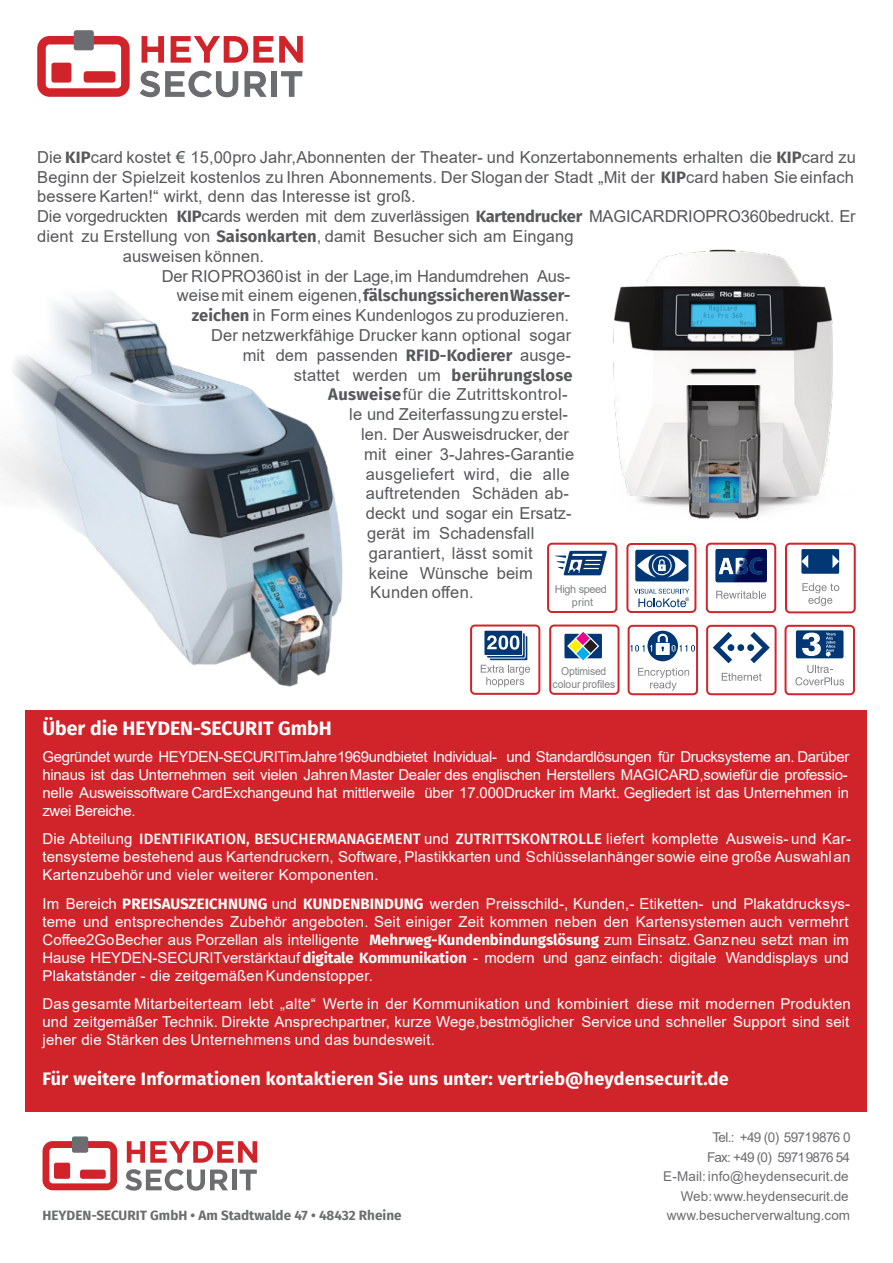
<style>
.page{position:relative;width:893px;height:1263px;background:#fff}
.page>*{position:absolute;margin:0;border:0;box-sizing:border-box;transform-origin:0 0}
.t1{font:700 19.5px "Fira Sans";color:#fff}
.t2{font:700 18px "Fira Sans";letter-spacing:.01em;color:#fff}
.t3{font:16.5px "Arial";letter-spacing:.005em;color:#57585a}
.t4{font:700 16.5px "Fira Sans";letter-spacing:.005em;color:#57585a}
.t5{font:16.5px "Arial";letter-spacing:.025em;color:#57585a}
.t6{font:15px "Arial";letter-spacing:.005em;color:#fff}
.t7{font:15px "Arial";letter-spacing:-.025em;color:#fff}
.t8{font:15px "Arial";letter-spacing:-.02em;color:#fff}
.t9{font:15px "Arial";letter-spacing:-.015em;color:#fff}
.t10{font:500 15px "Fira Sans";letter-spacing:.005em;color:#fff}
.t11{font:700 15px "Fira Sans";color:#fff}
.t12{font:13.5px "Arial";letter-spacing:.005em;color:#6c6d70}
.t13{font:700 13.5px "Fira Sans";color:#6c6d70}
.t14{font:13.5px "Arial";letter-spacing:-.045em;color:#6c6d70}
.t15{font:13.5px "Arial";letter-spacing:-.06em;color:#6c6d70}
.t16{font:10.95px "Arial";letter-spacing:-.02em;color:#808285;scale:.95 1}
.t17{font:10.95px "Arial";letter-spacing:-.02em;color:#808285}
.s1{font-family:"Fira Sans";font-weight:700}
.s2{font-family:"Arial";font-weight:400}
</style>
<div class="page">
<svg style="left:37px;top:36px;width:93px;height:61px"></svg>
<div style="left:84px;top:71px;width:31px;height:12px;background:#d1232a;border-radius:3px"></div>
<div style="left:74px;top:30px;width:20px;height:20px;background:#6c6d70;border-radius:3px"></div>
<div style="left:51px;top:63px;width:20px;height:20px;background:#d1232a;border-radius:3px"></div>
<svg style="left:142px;top:36px;width:22px;height:27px"></svg>
<svg style="left:171px;top:36px;width:132px;height:27px"></svg>
<svg style="left:140px;top:71px;width:98px;height:26px"></svg>
<svg style="left:244px;top:71px;width:23px;height:26px"></svg>
<div style="left:271px;top:71px;width:6px;height:26px;background:#6c6d70"></div>
<svg style="left:281px;top:71px;width:21px;height:26px"></svg>
<div style="left:26px;top:710px;width:841px;height:401px;background:#d1232a"></div>
<svg style="left:43px;top:1141px;width:74px;height:49px"></svg>
<div style="left:80px;top:1169px;width:26px;height:10px;background:#d1232a;border-radius:2px"></div>
<div style="left:72px;top:1136px;width:16px;height:17px;background:#6c6d70;border-radius:2px"></div>
<div style="left:54px;top:1163px;width:16px;height:16px;background:#d1232a;border-radius:2px"></div>
<svg style="left:127px;top:1141px;width:130px;height:22px"></svg>
<svg style="left:125px;top:1169px;width:103px;height:22px"></svg>
<hr style="left:232px;top:1169px;width:4px;height:21px;background:#6c6d70">
<svg style="left:240px;top:1169px;width:17px;height:21px"></svg>
<svg style="left:549px;top:624px;width:70px;height:71px"></svg>
<svg style="left:706px;top:625px;width:71px;height:70px"></svg>
<svg style="left:784px;top:625px;width:71px;height:70px"></svg>
<svg style="left:470px;top:624px;width:70px;height:71px"></svg>
<svg style="left:628px;top:625px;width:70px;height:70px"></svg>
<svg style="left:626px;top:543px;width:70px;height:70px"></svg>
<svg style="left:706px;top:543px;width:70px;height:70px"></svg>
<svg style="left:785px;top:543px;width:71px;height:70px"></svg>
<svg style="left:547px;top:543px;width:70px;height:70px"></svg>
<img style="left:591px;top:249px;width:261px;height:294px">
<img style="left:0;top:293px;width:343px;height:394px">
<p class="t3" style="left:37px;top:151px;width:820px">Die <span class="s1">KIP</span>card kostet € 15,00 pro Jahr, Abonnenten der Theater- und Konzertabonnements erhalten die <span class="s1">KIP</span>card zu</p>
<p class="t3" style="left:37px;top:171px;width:818px">Beginn der Spielzeit kostenlos zu Ihren Abonnements. Der Slogan der Stadt „Mit der <span class="s1">KIP</span>card haben Sie einfach</p>
<p class="t3" style="left:37px;top:190px;width:380px">bessere Karten!“ wirkt, denn das Interesse ist groß.</p>
<p class="t3" style="left:37px;top:210px;width:132px">Die vorgedruckten</p>
<p class="t3" style="left:177px;top:210px;width:680px"><span class="s1">KIP</span>cards werden mit dem zuverlässigen <span class="s1">Kartendrucker</span> MAGICARD RIO PRO 360 bedruckt. Er</p>
<p class="t3" style="left:37px;top:230px;width:538px">dient zu Erstellung von <span class="s1">Saisonkarten</span>, damit Besucher sich am Eingang</p>
<p class="t3" style="left:123px;top:250px;width:143px">ausweisen können.</p>
<p class="t3" style="left:162px;top:270px;width:410px">Der RIO PRO 360 ist in der Lage, im Handumdrehen Aus-</p>
<p class="t4" style="left:177px;top:286px;width:395px"><span class="s2">weise mit einem eigenen,</span>fälschungssicheren Wasser-</p>
<p class="t3" style="left:192px;top:309px;width:379px"><span class="s1">zeichen</span> in Form eines Kundenlogos zu produzieren.</p>
<p class="t3" style="left:211px;top:329px;width:361px">Der netzwerkfähige Drucker kann optional sogar</p>
<p class="t3" style="left:243px;top:349px;width:157px">mit dem passenden</p>
<p class="t4" style="left:406px;top:345px;width:108px">RFID-Kodierer</p>
<p class="t3" style="left:520px;top:349px;width:52px">ausge-</p>
<p class="t3" style="left:294px;top:369px;width:149px">stattet werden um</p>
<p class="t4" style="left:452px;top:365px;width:123px">berührungslose</p>
<p class="t5" style="left:328px;top:388px;width:241px"><span class="s1">Ausweise</span>für die Zutrittskontrol-</p>
<p class="t3" style="left:349px;top:408px;width:220px">le und Zeiterfassung zu erstel-</p>
<p class="t3" style="left:361px;top:428px;width:209px">len. Der Ausweisdrucker, der</p>
<p class="t3" style="left:364px;top:448px;width:211px">mit einer 3-Jahres-Garantie</p>
<p class="t3" style="left:366px;top:468px;width:205px">ausgeliefert wird, die alle</p>
<p class="t3" style="left:366px;top:487px;width:205px">auftretenden Schäden ab-</p>
<p class="t3" style="left:366px;top:507px;width:207px">deckt und sogar ein Ersatz-</p>
<p class="t3" style="left:367px;top:527px;width:169px">gerät im Schadensfall</p>
<p class="t3" style="left:369px;top:547px;width:165px">garantiert, lässt somit</p>
<p class="t3" style="left:369px;top:567px;width:165px">keine Wünsche beim</p>
<p class="t3" style="left:370px;top:586px;width:105px">Kunden offen.</p>
<p class="t17" style="left:555px;top:585px;width:54px">High speed</p>
<p class="t17" style="left:572px;top:598px;width:23px">print</p>
<p class="t16" style="left:561px;top:667px;width:49px">Optimised</p>
<p class="t16" style="left:553px;top:680px;width:68px">colour profiles</p>
<p class="t1" style="left:43px;top:716px;width:291px">Über die HEYDEN-SECURIT GmbH</p>
<p class="t7" style="left:43px;top:751px;width:808px">Gegründet wurde HEYDEN-SECURIT im Jahre 1969 und bietet Individual- und Standardlösungen für Drucksysteme an. Darüber</p>
<p class="t8" style="left:43px;top:769px;width:807px">hinaus ist das Unternehmen seit vielen Jahren Master Dealer des englischen Herstellers MAGICARD, sowie für die professio-</p>
<p class="t9" style="left:43px;top:787px;width:808px">nelle Ausweissoftware CardExchange und hat mittlerweile über 17.000 Drucker im Markt. Gegliedert ist das Unternehmen in</p>
<p class="t7" style="left:43px;top:805px;width:95px">zwei Bereiche.</p>
<p class="t6" style="left:43px;top:833px;width:91px">Die Abteilung</p>
<p class="t10" style="left:139px;top:830px;width:713px">IDENTIFIKATION, BESUCHERMANAGEMENT <span class="s2">und</span> ZUTRITTSKONTROLLE <span class="s2">liefert komplette Ausweis- und Kar-</span></p>
<p class="t6" style="left:43px;top:851px;width:809px">tensysteme bestehend aus Kartendruckern, Software, Plastikkarten und Schlüsselanhänger sowie eine große Auswahl an</p>
<p class="t6" style="left:43px;top:869px;width:338px">Kartenzubehör und vieler weiterer Komponenten.</p>
<p class="t6" style="left:43px;top:898px;width:809px">Im Bereich <span class="s1">PREISAUSZEICHNUNG</span> und <span class="s1">KUNDENBINDUNG</span> werden Preisschild-, Kunden,- Etiketten- und Plakatdrucksys-</p>
<p class="t6" style="left:43px;top:916px;width:807px">teme und entsprechendes Zubehör angeboten. Seit einiger Zeit kommen neben den Kartensystemen auch vermehrt</p>
<p class="t6" style="left:43px;top:934px;width:318px">Coffee2Go Becher aus Porzellan als intelligente</p>
<p class="t11" style="left:369px;top:931px;width:481px">Mehrweg-Kundenbindungslösung <span class="s2">zum Einsatz. Ganz neu setzt man im</span></p>
<p class="t6" style="left:43px;top:952px;width:808px">Hause HEYDEN-SECURIT verstärkt auf <span class="s1">digitale Kommunikation</span> - modern und ganz einfach: digitale Wanddisplays und</p>
<p class="t6" style="left:43px;top:970px;width:332px">Plakatständer - die zeitgemäßen Kundenstopper.</p>
<p class="t6" style="left:43px;top:998px;width:810px">Das gesamte Mitarbeiterteam lebt „alte“ Werte in der Kommunikation und kombiniert diese mit modernen Produkten</p>
<p class="t6" style="left:43px;top:1016px;width:808px">und zeitgemäßer Technik. Direkte Ansprechpartner, kurze Wege, bestmöglicher Service und schneller Support sind seit</p>
<p class="t6" style="left:43px;top:1034px;width:394px">jeher die Stärken des Unternehmens und das bundesweit.</p>
<p class="t2" style="left:43px;top:1068px;width:688px">Für weitere Informationen kontaktieren Sie uns unter: vertrieb@heydensecurit.de</p>
<p class="t13" style="left:43px;top:1208px;width:361px">HEYDEN-SECURIT GmbH • Am Stadtwalde 47 • 48432 Rheine</p>
<p class="t14" style="left:712px;top:1132px;width:140px">Tel.: +49 (0) 5971 9876 0</p>
<p class="t15" style="left:707px;top:1152px;width:145px">Fax: +49 (0) 5971 9876 54</p>
<p class="t12" style="left:663px;top:1171px;width:187px">E-Mail: info@heydensecurit.de</p>
<p class="t12" style="left:681px;top:1191px;width:169px">Web: www.heydensecurit.de</p>
<p class="t12" style="left:667px;top:1210px;width:185px">www.besucherverwaltung.com</p>
</div>
